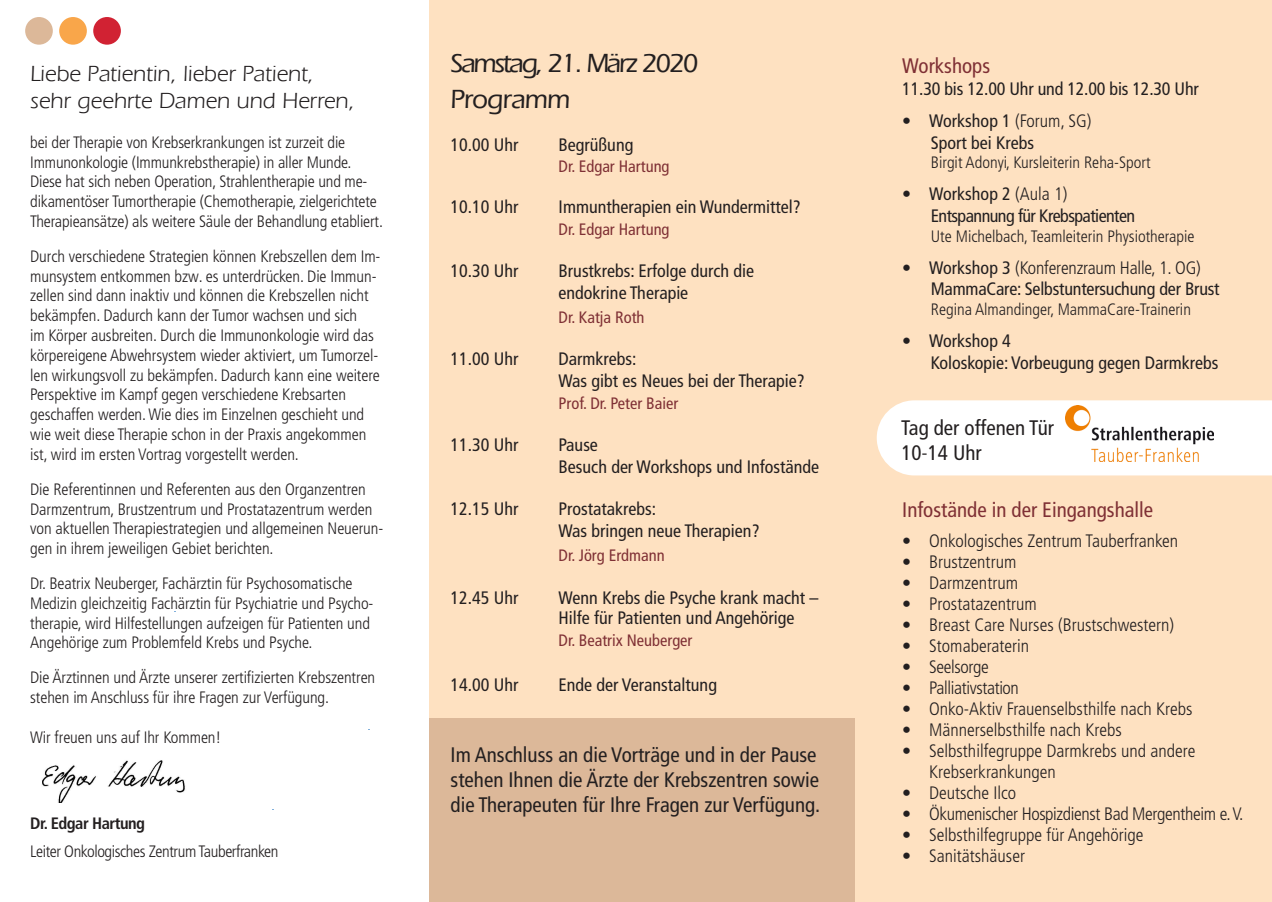
<style>
.page{position:relative;width:1272px;height:902px;background:#fff}
.page>*{position:absolute;margin:0;border:0;box-sizing:border-box;transform-origin:0 0}
.frutiger_condensed_9{font:500 27px "ITC Eras LT";letter-spacing:-.08em;color:#231f20}
.frutiger_condensed_9-2{font:500 27px "ITC Eras LT";letter-spacing:-.03em;color:#231f20}
.t1{font:22.5px "ITC Eras LT";color:#231f20}
.t2{font:condensed 21px/25.2px "Frutiger LT Pro";color:#231f20}
.t3{font:condensed 21px "Frutiger LT Pro";color:#7f3035}
.t4{font:condensed 18px/19.5px "Frutiger LT Pro";color:#231f20}
.t5{font:300 condensed 18px/21px "Frutiger LT Pro";color:#231f20}
.t6{font:300 condensed 18px "Frutiger LT Pro";letter-spacing:-.02em;color:#231f20}
.t7{font:condensed 18px "Frutiger LT Pro";letter-spacing:-.03em;color:#231f20}
.linie_0_7_pt{font:300 condensed 16.5px/19.8px "Frutiger LT Pro";letter-spacing:-.005em;color:#231f20}
.t8{font:condensed 16.5px "Frutiger LT Pro";color:#7f3035}
.linie_0_7_pt-2{font:300 condensed 16.5px "Frutiger LT Pro";letter-spacing:-.025em;color:#231f20}
.linie_0_7_pt-3{font:700 condensed 16.5px "Frutiger LT Pro";letter-spacing:-.03em;color:#231f20}
.s1{font-weight:300}
.s2{font-weight:400}
</style>
<div class="page">
<div style="left:429px;top:0;width:842px;height:901px;background:#fee1c1"></div>
<div style="left:429px;top:718px;width:426px;height:183px;background:#dcb899"></div>
<div style="left:93px;top:17px;width:28px;height:28px;background:#d12233;border-radius:50%"></div>
<div style="left:59px;top:17px;width:28px;height:28px;background:#f9a64a;border-radius:50%"></div>
<div style="left:25px;top:17px;width:28px;height:28px;background:#dcb899;border-radius:50%"></div>
<img style="left:42px;top:760px;width:143px;height:42px">
<div style="left:876px;top:400px;width:395px;height:75px;background:#fff"></div>
<img style="left:1065px;top:405px;width:148px;height:56px">
<p class="t1" style="left:30px;top:61px;width:285px">Liebe Patientin, lieber Patient,</p>
<p class="t1" style="left:30px;top:88px;width:326px">sehr geehrte Damen und Herren,</p>
<p class="linie_0_7_pt" style="left:30px;top:132px;width:354px">bei der Therapie von Krebserkrankungen ist zurzeit die Immunonkologie (Immunkrebstherapie) in aller Munde.<br>Diese hat sich neben Operation, Strahlentherapie und me&shy;dikamentöser Tumortherapie (Chemotherapie, zielgerichtete Therapieansätze) als weitere Säule der Behandlung etabliert.</p>
<p class="linie_0_7_pt" style="left:30px;top:246px;width:352px">Durch verschiedene Strategien können Krebszellen dem Im&shy;munsystem entkommen bzw. es unterdrücken. Die Immun&shy;zellen sind dann inaktiv und können die Krebszellen nicht bekämpfen. Dadurch kann der Tumor wachsen und sich<br>im Körper ausbreiten. Durch die Immunonkologie wird das körpereigene Abwehrsystem wieder aktiviert, um Tumorzel&shy;len wirkungsvoll zu bekämpfen. Dadurch kann eine weitere Perspektive im Kampf gegen verschiedene Krebsarten geschaffen werden.Wie dies im Einzelnen geschieht und wie weit diese Therapie schon in der Praxis angekommen ist, wird im ersten Vortrag vorgestellt werden.</p>
<p class="linie_0_7_pt" style="left:30px;top:479px;width:354px">Die Referentinnen und Referenten aus den Organzentren Darmzentrum, Brustzentrum und Prostatazentrum werden von aktuellen Therapiestrategien und allgemeinen Neuerun&shy;gen in ihrem jeweiligen Gebiet berichten.</p>
<p class="linie_0_7_pt" style="left:30px;top:573px;width:345px">Dr. Beatrix Neuberger, Fachärztin für Psychosomatische Medizin gleichzeitig Fachärztin für Psychiatrie und Psycho&shy;therapie, wird Hilfestellungen aufzeigen für Patienten und Angehörige zum Problemfeld Krebs und Psyche.</p>
<p class="linie_0_7_pt" style="left:30px;top:667px;width:346px">Die Ärztinnen und Ärzte unserer zertifizierten Krebszentren stehen im Anschluss für ihre Fragen zur Verfügung.</p>
<p class="linie_0_7_pt" style="left:30px;top:727px;width:193px">Wir freuen uns auf Ihr Kommen!</p>
<p class="linie_0_7_pt-3" style="left:30px;top:812px;width:116px">Dr. Edgar Hartung</p>
<p class="linie_0_7_pt-2" style="left:30px;top:841px;width:249px">Leiter Onkologisches Zentrum Tauberfranken</p>
<p class="frutiger_condensed_9" style="left:450px;top:48px;width:250px">Samstag, 21. März 2020</p>
<p class="frutiger_condensed_9-2" style="left:450px;top:84px;width:121px">Programm</p>
<p class="t4" style="left:450px;top:135px;width:69px">10.00 Uhr</p>
<p class="t4" style="left:558px;top:135px;width:76px">Begrüßung</p>
<p class="t8" style="left:558px;top:157px;width:112px">Dr. Edgar Hartung</p>
<p class="t4" style="left:450px;top:197px;width:69px">10.10 Uhr</p>
<p class="t4" style="left:558px;top:197px;width:243px">Immuntherapien ein Wundermittel?</p>
<p class="t8" style="left:558px;top:220px;width:112px">Dr. Edgar Hartung</p>
<p class="t4" style="left:450px;top:261px;width:69px">10.30 Uhr</p>
<p class="t4" style="left:558px;top:261px;width:197px">Brustkrebs: Erfolge durch die</p>
<p class="t4" style="left:558px;top:283px;width:131px">endokrine Therapie</p>
<p class="t8" style="left:558px;top:308px;width:87px">Dr. Katja Roth</p>
<p class="t4" style="left:450px;top:349px;width:69px">11.00 Uhr</p>
<p class="t4" style="left:558px;top:349px;width:79px">Darmkrebs:</p>
<p class="t4" style="left:558px;top:371px;width:248px">Was gibt es Neues bei der Therapie?</p>
<p class="t8" style="left:558px;top:393px;width:121px">Prof. Dr. Peter Baier</p>
<p class="t4" style="left:450px;top:434px;width:69px">11.30 Uhr</p>
<p class="t4" style="left:558px;top:434px;width:41px">Pause</p>
<p class="t4" style="left:558px;top:457px;width:262px">Besuch der Workshops und Infostände</p>
<p class="t4" style="left:450px;top:498px;width:69px">12.15 Uhr</p>
<p class="t4" style="left:558px;top:498px;width:99px">Prostatakrebs:</p>
<p class="t4" style="left:558px;top:521px;width:202px">Was bringen neue Therapien?</p>
<p class="t8" style="left:558px;top:545px;width:108px">Dr. Jörg Erdmann</p>
<p class="t4" style="left:450px;top:588px;width:69px">12.45 Uhr</p>
<p class="t4" style="left:558px;top:588px;width:261px">Wenn Krebs die Psyche krank macht –<br>Hilfe für Patienten und Angehörige</p>
<p class="t8" style="left:558px;top:630px;width:135px">Dr. Beatrix Neuberger</p>
<p class="t4" style="left:450px;top:675px;width:69px">14.00 Uhr</p>
<p class="t4" style="left:558px;top:675px;width:160px">Ende der Veranstaltung</p>
<p class="t2" style="left:450px;top:742px;width:371px">Im Anschluss an die Vorträge und in der Pause stehen Ihnen die Ärzte der Krebszentren sowie die Therapeuten für Ihre Fragen zur Verfügung.</p>
<p class="t3" style="left:902px;top:54px;width:89px">Workshops</p>
<p class="t4" style="left:902px;top:79px;width:298px">11.30 bis 12.00 Uhr und 12.00 bis 12.30 Uhr</p>
<p class="t4" style="left:902px;top:111px;width:191px">• Workshop 1 <span class="s1">(Forum, SG)</span></p>
<p class="t4" style="left:930px;top:133px;width:105px">Sport bei Krebs</p>
<p class="linie_0_7_pt" style="left:930px;top:153px;width:221px">Birgit Adonyi, Kursleiterin Reha-Sport</p>
<p class="t4" style="left:902px;top:184px;width:167px">• Workshop 2 <span class="s1">(Aula 1)</span></p>
<p class="t7" style="left:930px;top:205px;width:206px">Entspannung für Krebspatienten</p>
<p class="linie_0_7_pt" style="left:930px;top:226px;width:265px">Ute Michelbach, Teamleiterin Physiotherapie</p>
<p class="t5" style="left:902px;top:257px;width:300px"><span class="s2">• Workshop 3</span> (Konferenzraum Halle, 1. OG)</p>
<p class="t4" style="left:930px;top:279px;width:290px">MammaCare: Selbstuntersuchung der Brust</p>
<p class="linie_0_7_pt" style="left:930px;top:299px;width:262px">Regina Almandinger, MammaCare-Trainerin</p>
<p class="t4" style="left:902px;top:331px;width:110px">• Workshop 4</p>
<p class="t4" style="left:930px;top:352px;width:289px">Koloskopie: Vorbeugung gegen Darmkrebs</p>
<p class="t2" style="left:901px;top:415px;width:154px">Tag der offenen Tür</p>
<p class="t2" style="left:901px;top:440px;width:82px">10<span class="s1">-</span>14 Uhr</p>
<p class="t3" style="left:902px;top:497px;width:252px">Infostände in der Eingangshalle</p>
<p class="t5" style="left:902px;top:530px;width:277px">• Onkologisches Zentrum Tauberfranken</p>
<p class="t5" style="left:902px;top:551px;width:116px">• Brustzentrum</p>
<p class="t5" style="left:902px;top:572px;width:117px">• Darmzentrum</p>
<p class="t5" style="left:902px;top:593px;width:136px">• Prostatazentrum</p>
<p class="t5" style="left:902px;top:614px;width:273px">• Breast Care Nurses (Brustschwestern)</p>
<p class="t5" style="left:902px;top:635px;width:128px">• Stomaberaterin</p>
<p class="t6" style="left:902px;top:656px;width:88px">• Seelsorge</p>
<p class="t6" style="left:902px;top:677px;width:118px">• Palliativstation</p>
<p class="t5" style="left:902px;top:698px;width:291px">• Onko-Aktiv Frauenselbsthilfe nach Krebs</p>
<p class="t5" style="left:902px;top:719px;width:221px">• Männerselbsthilfe nach Krebs</p>
<p class="t5" style="left:929px;top:740px;width:268px;text-indent:-27px">• Selbsthilfegruppe Darmkrebs und andere<br>Krebserkrankungen</p>
<p class="t5" style="left:902px;top:782px;width:116px">• Deutsche Ilco</p>
<p class="t6" style="left:902px;top:803px;width:343px">• Ökumenischer Hospizdienst Bad Mergentheim e. V.</p>
<p class="t5" style="left:902px;top:824px;width:243px">• Selbsthilfegruppe für Angehörige</p>
<p class="t5" style="left:902px;top:845px;width:124px">• Sanitätshäuser</p>
</div>
